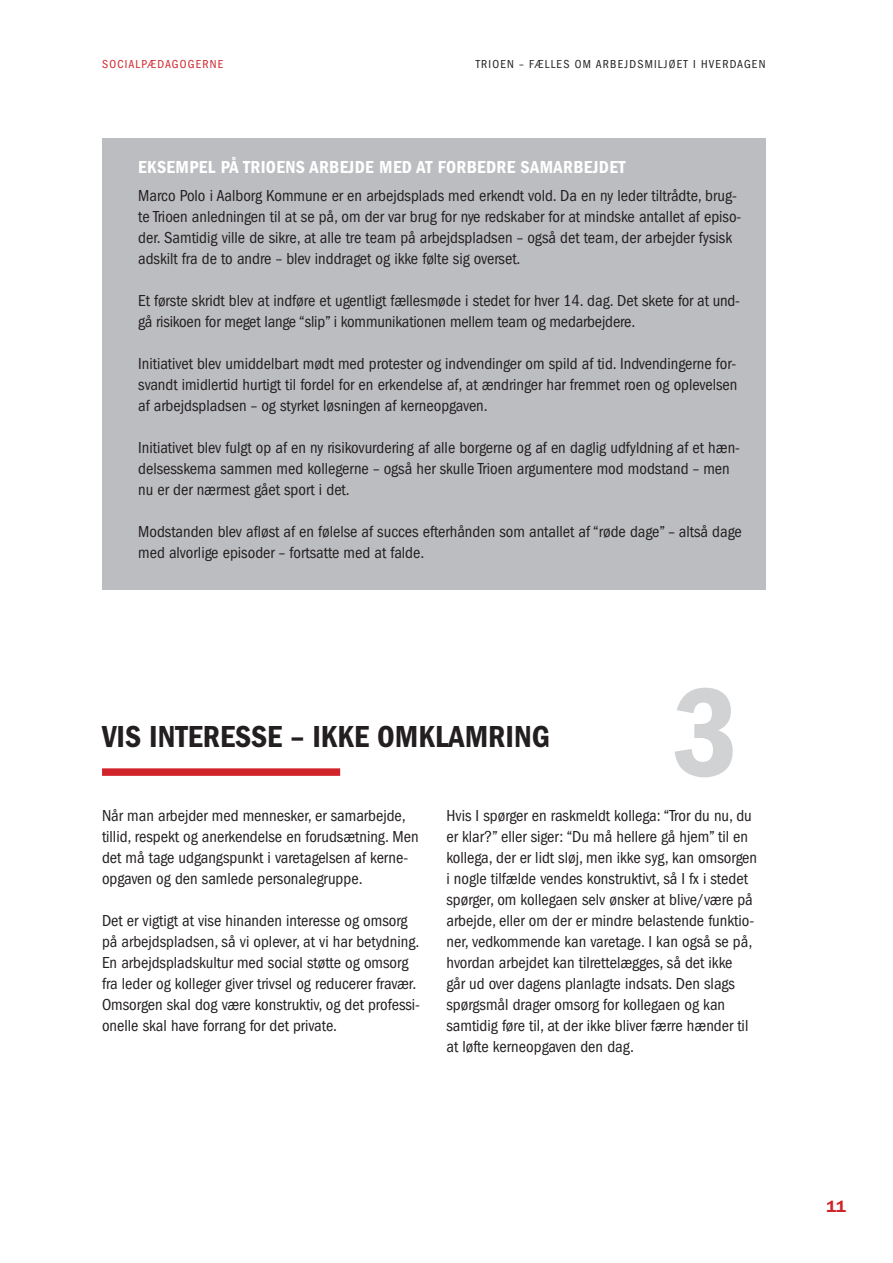
<style>
.page{position:relative;width:893px;height:1263px;background:#fff}
.page>*{position:absolute;margin:0;border:0;box-sizing:border-box;transform-origin:0 0}
.t1{font:130.5px "ITC Franklin Gothic Std Dm Cd";color:#d1d2d4}
.t2{font:31.5px "ITC Franklin Gothic Std Dm Cd";color:#231f20}
.t3{font:18px "ITC Franklin Gothic Std Dm Cd";letter-spacing:.02em;color:#fff}
.t4{font:condensed 16.5px/21px "ITC Franklin Gothic Std";color:#231f20}
.t5{font:600 16.5px "ITC Franklin Gothic Std";color:#d1232a}
.t6{font:condensed 12px "ITC Franklin Gothic Std";letter-spacing:.1em;color:#231f20}
.t7{font:condensed 12px "ITC Franklin Gothic Std";letter-spacing:.1em;color:#d1232a}
</style>
<div class="page">
<div style="left:102px;top:768px;width:238px;height:8px;background:#d1232a"></div>
<div style="left:102px;top:138px;width:663px;height:452px;background:#bcbdc0"></div>
<p class="t7" style="left:102px;top:57px;width:123px">SOCIALPÆDAGOGERNE</p>
<p class="t6" style="left:476px;top:57px;width:291px">TRIOEN – FÆLLES OM ARBEJDSMILJØET I HVERDAGEN</p>
<p class="t3" style="left:138px;top:156px;width:489px">EKSEMPEL PÅ TRIOENS ARBEJDE MED AT FORBEDRE SAMARBEJDET</p>
<p class="t4" style="left:138px;top:185px;width:605px">Marco Polo i Aalborg Kommune er en arbejdsplads med erkendt vold. Da en ny leder tiltrådte, brug&shy;te Trioen anledningen til at se på, om der var brug for nye redskaber for at mindske antallet af episo&shy;der. Samtidig ville de sikre, at alle tre team på arbejdspladsen – også det team, der arbejder fysisk adskilt fra de to andre – blev inddraget og ikke følte sig overset.</p>
<p class="t4" style="left:138px;top:290px;width:603px">Et første skridt blev at indføre et ugentligt fællesmøde i stedet for hver 14. dag. Det skete for at und&shy;gå risikoen for meget lange “slip” i kommunikationen mellem team og medarbejdere.</p>
<p class="t4" style="left:138px;top:353px;width:601px;text-align:justify">Initiativet blev umiddelbart mødt med protester og indvendinger om spild af tid. Indvendingerne for&shy;svandt imidlertid hurtigt til fordel for en erkendelse af, at ændringer har fremmet roen og oplevelsen af arbejdspladsen – og styrket løsningen af kerneopgaven.</p>
<p class="t4" style="left:138px;top:437px;width:603px">Initiativet blev fulgt op af en ny risikovurdering af alle borgerne og af en daglig udfyldning af et hæn&shy;delsesskema sammen med kollegerne – også her skulle Trioen argumentere mod modstand – men nu er der nærmest gået sport i det.</p>
<p class="t4" style="left:138px;top:521px;width:605px">Modstanden blev afløst af en følelse af succes efterhånden som antallet af “røde dage” – altså dage med alvorlige episoder – fortsatte med at falde.</p>
<h2 class="t2" style="left:102px;top:719px;width:449px">VIS INTERESSE – IKKE OMKLAMRING</h2>
<h1 class="t1" style="left:672px;top:658px;width:68px">3</h1>
<p class="t4" style="left:102px;top:805px;width:318px">Når man arbejder med mennesker, er samarbejde, tillid, respekt og anerkendelse en forudsætning. Men det må tage udgangspunkt i varetagelsen af kerne&shy;opgaven og den samlede personalegruppe.</p>
<p class="t4" style="left:102px;top:910px;width:320px">Det er vigtigt at vise hinanden interesse og omsorg på arbejdspladsen, så vi oplever, at vi har betydning.<br>En arbejdspladskultur med social støtte og omsorg fra leder og kolleger giver trivsel og reducerer fravær.<br>Omsorgen skal dog være konstruktiv, og det professi&shy;onelle skal have forrang for det private.</p>
<p class="t4" style="left:446px;top:805px;width:312px">Hvis I spørger en raskmeldt kollega: “Tror du nu, du er klar?” eller siger: “Du må hellere gå hjem” til en kollega, der er lidt sløj, men ikke syg, kan omsorgen i nogle tilfælde vendes konstruktivt, så I fx i stedet spørger, om kollegaen selv ønsker at blive/være på arbejde, eller om der er mindre belastende funktio&shy;ner, vedkommende kan varetage. I kan også se på, hvordan arbejdet kan tilrettelægges, så det ikke<br>går ud over dagens planlagte indsats. Den slags spørgsmål drager omsorg for kollegaen og kan samtidig føre til, at der ikke bliver færre hænder til at løfte kerneopgaven den dag.</p>
<p class="t5" style="left:826px;top:1196px;width:21px">11</p>
</div>
